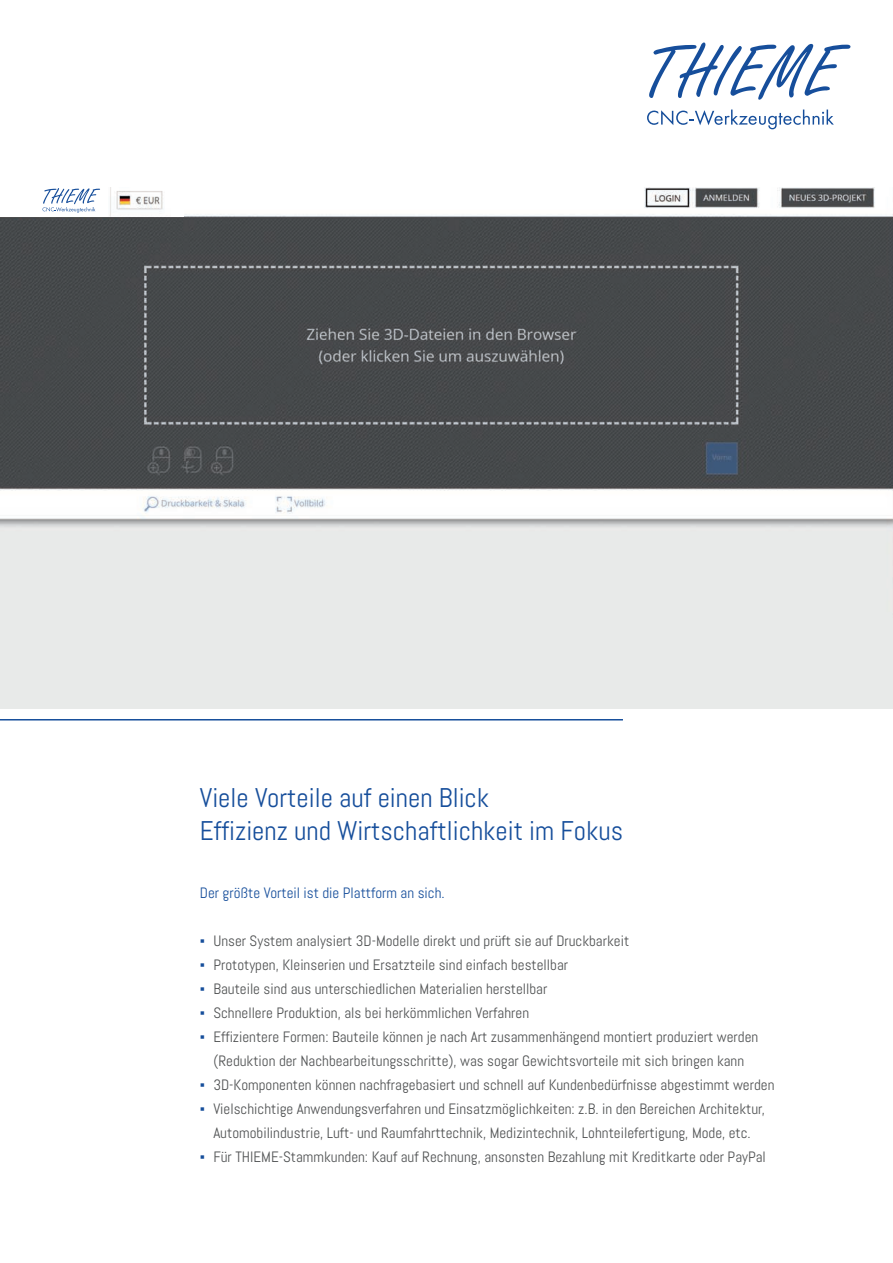
<style>
.page{position:relative;width:893px;height:1263px;background:#fff}
.page>*{position:absolute;margin:0;border:0;box-sizing:border-box;transform-origin:0 0}
.t1{font:27px/33px "Abel";color:#164e9b}
.t2{font:15px/24px "Abel";color:#4f5152;text-align:center}
.t3{font:15px "Abel";color:#164e9b}
.s1{font-family:"Arial";color:#164e9b}
</style>
<div class="page">
<img style="left:0;top:187px;width:893px;height:521px">
<hr style="left:0;top:719px;width:623px;height:1px;background:#164e9b">
<div style="left:0;top:182px;width:184px;height:35px;background:#fff"></div>
<img style="left:109px;top:188px;width:54px;height:29px">
<svg style="left:649px;top:43px;width:201px;height:57px"></svg>
<svg style="left:647px;top:110px;width:187px;height:19px"></svg>
<svg style="left:43px;top:188px;width:57px;height:25px"></svg>
<h1 class="t1" style="left:200px;top:781px;width:425px">Viele Vorteile auf einen Blick<br>Effizienz und Wirtschaftlichkeit im Fokus</h1>
<p class="t3" style="left:200px;top:883px;width:246px">Der größte Vorteil ist die Plattform an sich.</p>
<p class="t2" style="left:200px;top:929px;width:431px"><span class="s1">▪</span> Unser System analysiert 3D-Modelle direkt und prüft sie auf Druckbarkeit</p>
<p class="t2" style="left:200px;top:953px;width:370px"><span class="s1">▪</span> Prototypen, Kleinserien und Ersatzteile sind einfach bestellbar</p>
<p class="t2" style="left:200px;top:977px;width:349px"><span class="s1">▪</span> Bauteile sind aus unterschiedlichen Materialien herstellbar</p>
<p class="t2" style="left:200px;top:1001px;width:331px"><span class="s1">▪</span> Schnellere Produktion, als bei herkömmlichen Verfahren</p>
<p class="t2" style="left:200px;top:1025px;width:560px"><span class="s1">▪</span> Effizientere Formen: Bauteile können je nach Art zusammenhängend montiert produziert werden (Reduktion der Nachbearbeitungsschritte), was sogar Gewichtsvorteile mit sich bringen kann</p>
<p class="t2" style="left:200px;top:1073px;width:576px"><span class="s1">▪</span> 3D-Komponenten können nachfragebasiert und schnell auf Kundenbedürfnisse abgestimmt werden</p>
<p class="t2" style="left:200px;top:1097px;width:567px"><span class="s1">▪</span> Vielschichtige Anwendungsverfahren und Einsatzmöglichkeiten: z.B. in den Bereichen Architektur,<br>Automobilindustrie, Luft- und Raumfahrttechnik, Medizintechnik, Lohnteilefertigung, Mode, etc.</p>
<p class="t2" style="left:200px;top:1145px;width:567px"><span class="s1">▪</span> Für THIEME-Stammkunden: Kauf auf Rechnung, ansonsten Bezahlung mit Kreditkarte oder PayPal</p>
</div>
